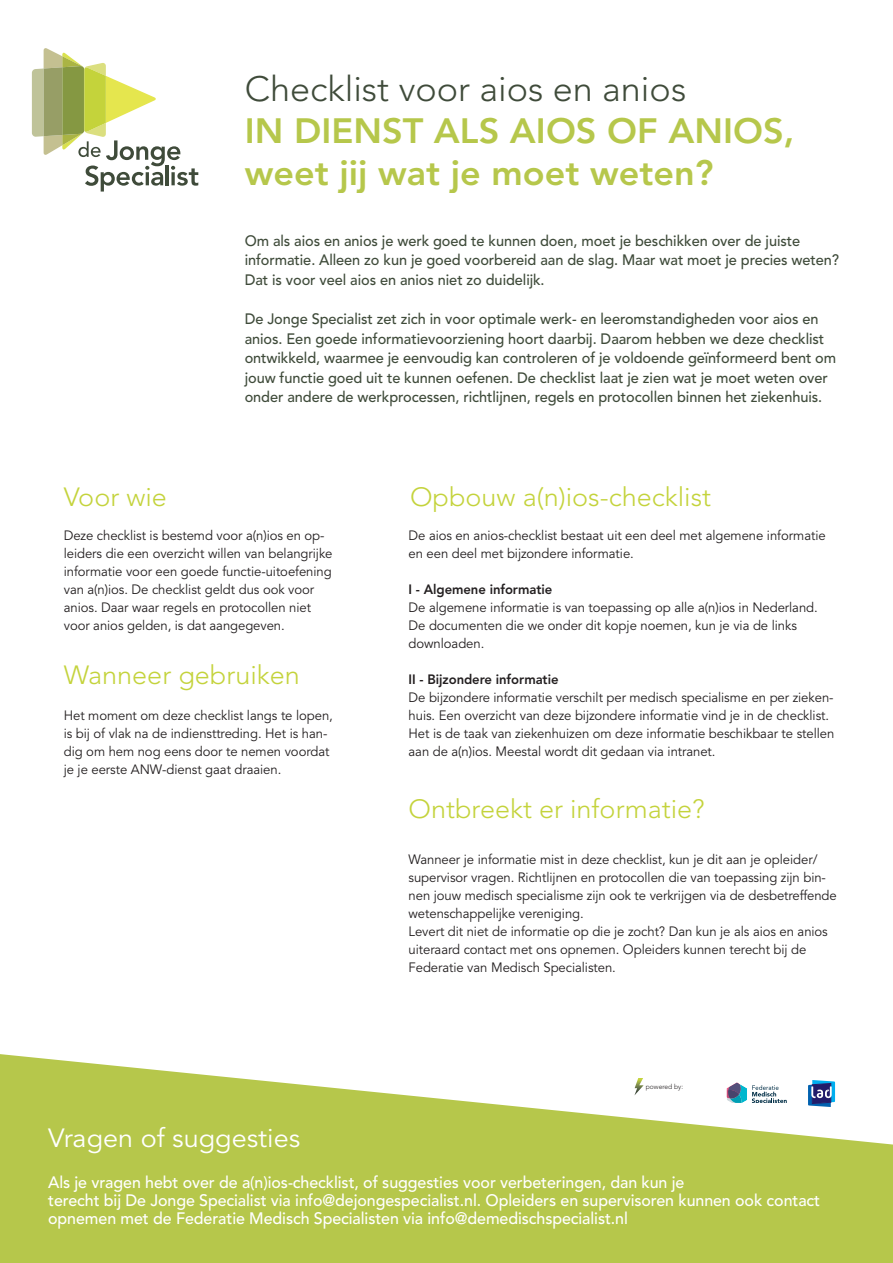
<style>
.page{position:relative;width:893px;height:1263px;background:#fff}
.page>*{position:absolute;margin:0;border:0;box-sizing:border-box;transform-origin:0 0}
.t1{font:800 34.95px/42px "Avenir LT Std";color:#b6c74b}
.t2{font:300 34.95px "Avenir LT Std";color:#3f4b3a}
.kopje{font:300 26.25px "Avenir LT Std";color:#c4d33c}
.kopje-2{font:26.25px "Avenir LT Std";color:#fff}
.platte_tekst{font:300 26.25px "Avenir LT Std";color:#c4d33c}
.platte_tekst-2{font:500 16.5px/18px "Avenir LT Std";letter-spacing:-.005em;color:#fff}
.quote{font:500 15px/19.5px "Avenir LT Std";letter-spacing:-.005em;color:#3f4b3a}
.platte_tekst-3{font:13.5px/18px "Avenir LT Std";letter-spacing:-.005em;color:#231f20}
.opsommingsteken{font:13.5px/18px "Avenir LT Std";letter-spacing:-.005em;color:#231f20}
.t3{font:300 6.9px "Avenir LT Std";color:#231f20}
.s1{font-weight:800}
</style>
<div class="page">
<svg style="left:0;top:1054px;width:893px;height:209px;fill:#b6c74b"></svg>
<svg style="left:32px;top:48px;width:166px;height:144px"></svg>
<svg style="left:808px;top:1080px;width:27px;height:27px"></svg>
<svg style="left:634px;top:1078px;width:10px;height:17px"></svg>
<svg style="left:727px;top:1082px;width:60px;height:21px"></svg>
<h1 class="t2" style="left:245px;top:68px;width:443px">Checklist voor aios en anios</h1>
<h1 class="t1" style="left:245px;top:110px;width:551px">IN DIENST ALS AIOS OF ANIOS, weet jij wat je moet weten?</h1>
<p class="quote" style="left:245px;top:231px;width:596px">Om als aios en anios je werk goed te kunnen doen, moet je beschikken over de juiste informatie. Alleen zo kun je goed voorbereid aan de slag. Maar wat moet je precies weten?<br>Dat is voor veel aios en anios niet zo duidelijk.</p>
<p class="quote" style="left:245px;top:309px;width:593px">De Jonge Specialist zet zich in voor optimale werk- en leeromstandigheden voor aios en anios. Een goede informatievoorziening hoort daarbij. Daarom hebben we deze checklist ontwikkeld, waarmee je eenvoudig kan controleren of je voldoende geïnformeerd bent om jouw functie goed uit te kunnen oefenen. De checklist laat je zien wat je moet weten over onder andere de werkprocessen, richtlijnen, regels en protocollen binnen het ziekenhuis.</p>
<p class="kopje" style="left:64px;top:482px;width:105px">Voor wie</p>
<p class="platte_tekst-3" style="left:64px;top:527px;width:270px">Deze checklist is bestemd voor a(n)ios en op&shy;leiders die een overzicht willen van belangrijke informatie voor een goede functie-uitoefening van a(n)ios. De checklist geldt dus ook voor anios. Daar waar regels en protocollen niet voor anios gelden, is dat aangegeven.</p>
<p class="platte_tekst" style="left:64px;top:660px;width:238px">Wanneer gebruiken</p>
<p class="platte_tekst-3" style="left:64px;top:707px;width:271px">Het moment om deze checklist langs te lopen, is bij of vlak na de indiensttreding. Het is han&shy;dig om hem nog eens door te nemen voordat je je eerste ANW-dienst gaat draaien.</p>
<p class="kopje" style="left:410px;top:482px;width:303px">Opbouw a(n)ios-checklist</p>
<p class="opsommingsteken" style="left:409px;top:527px;width:419px">De aios en anios-checklist bestaat uit een deel met algemene informatie en een deel met bijzondere informatie.</p>
<p class="opsommingsteken" style="left:409px;top:581px;width:411px"><span class="s1">I - Algemene informatie<br></span>De algemene informatie is van toepassing op alle a(n)ios in Nederland.<br>De documenten die we onder dit kopje noemen, kun je via de links downloaden.</p>
<p class="opsommingsteken" style="left:409px;top:671px;width:427px"><span class="s1">II - Bijzondere informatie<br></span>De bijzondere informatie verschilt per medisch specialisme en per zieken&shy;huis. Een overzicht van deze bijzondere informatie vind je in de checklist.<br>Het is de taak van ziekenhuizen om deze informatie beschikbaar te stellen aan de a(n)ios. Meestal wordt dit gedaan via intranet.</p>
<p class="kopje" style="left:409px;top:793px;width:298px">Ontbreekt er informatie?</p>
<p class="platte_tekst-3" style="left:409px;top:851px;width:430px">Wanneer je informatie mist in deze checklist, kun je dit aan je opleider/ supervisor vragen. Richtlijnen en protocollen die van toepassing zijn bin&shy;nen jouw medisch specialisme zijn ook te verkrijgen via de desbetreffende wetenschappelijke vereniging.<br>Levert dit niet de informatie op die je zocht? Dan kun je als aios en anios uiteraard contact met ons opnemen. Opleiders kunnen terecht bij de Federatie van Medisch Specialisten.</p>
<p class="t3" style="left:646px;top:1083px;width:39px">powered by:</p>
<p class="kopje-2" style="left:48px;top:1123px;width:253px">Vragen of suggesties</p>
<p class="platte_tekst-2" style="left:48px;top:1174px;width:773px">Als je vragen hebt over de a(n)ios-checklist, of suggesties voor verbeteringen, dan kun je<br>terecht bij De Jonge Specialist via info@dejongespecialist.nl. Opleiders en supervisoren kunnen ook contact opnemen met de Federatie Medisch Specialisten via info@demedischspecialist.nl</p>
</div>
